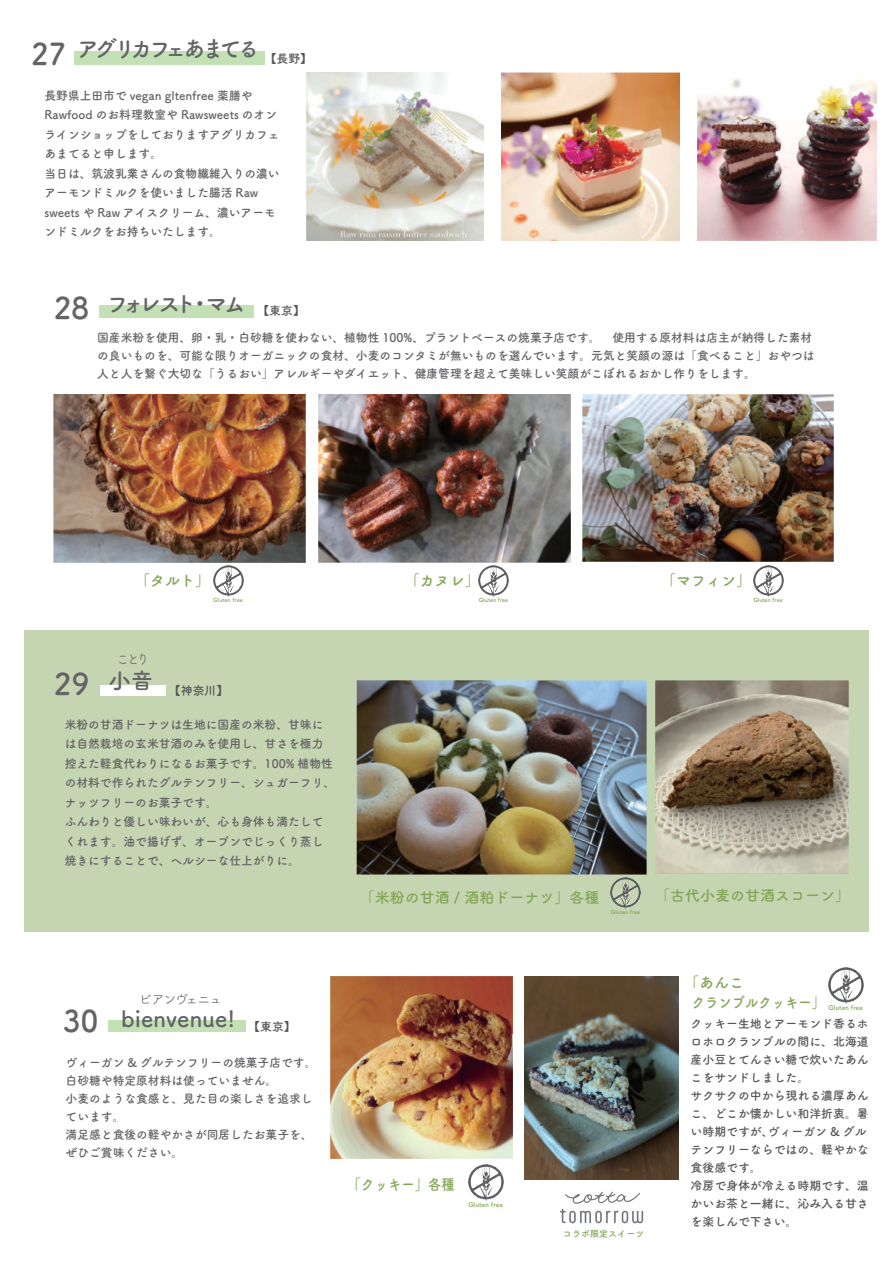
<style>
.page{position:relative;width:893px;height:1263px;background:#fff}
.page>*{position:absolute;margin:0;border:0;box-sizing:border-box;transform-origin:0 0}
.t1{font:700 30px "Tsuku A Rd Gothic";color:#646367}
.t2{font:700 30px "Tsuku A Rd Gothic";color:#646367;scale:.96 1}
.t3{font:700 22.5px "Tsuku A Rd Gothic";color:#646367}
.t4{font:700 22.5px "Tsuku A Rd Gothic";letter-spacing:-.2em;color:#646367}
.t5{font:700 22.5px "Tsuku A Rd Gothic";letter-spacing:-.16em;color:#646367}
.t6{font:700 15px/19.5px "Tsuku A Rd Gothic";color:#82a656}
.t7{font:13.5px "Tsuku A Rd Gothic";letter-spacing:-.14em;color:#646367}
.t8{font:700 12px/19.5px "Tsuku A Rd Gothic";color:#646367}
.t9{font:700 12px/18px "Tsuku A Rd Gothic";color:#57585a}
.t10{font:700 9px "Tsuku A Rd Gothic";color:#82a656}
.t11{font:700 6.6px "Tsuku A Rd Gothic";color:#82a656}
.t12{font:700 5.55px "Tsuku A Rd Gothic";color:#82a656}
</style>
<div class="page">
<div style="left:24px;top:630px;width:845px;height:302px;background:#c6d5b1"></div>
<div style="left:74px;top:51px;width:190px;height:14px;background:#c3e1b5"></div>
<div style="left:100px;top:306px;width:154px;height:12px;background:#c3e1b5"></div>
<div style="left:100px;top:685px;width:65px;height:11px;background:#fff"></div>
<div style="left:109px;top:1020px;width:137px;height:12px;background:#c3e1b5"></div>
<img style="left:318px;top:394px;width:252px;height:169px">
<img style="left:582px;top:394px;width:251px;height:168px">
<img style="left:54px;top:394px;width:252px;height:168px">
<img style="left:356px;top:681px;width:291px;height:194px">
<img style="left:656px;top:681px;width:192px;height:192px">
<img style="left:330px;top:977px;width:182px;height:181px">
<img style="left:306px;top:72px;width:177px;height:168px">
<img style="left:501px;top:72px;width:179px;height:168px">
<img style="left:698px;top:78px;width:178px;height:162px">
<img style="left:525px;top:976px;width:153px;height:204px">
<img style="left:828px;top:968px;width:36px;height:35px">
<img style="left:468px;top:1164px;width:36px;height:36px">
<svg style="left:560px;top:1191px;width:83px;height:32px"></svg>
<img style="left:213px;top:565px;width:30px;height:31px">
<img style="left:479px;top:565px;width:30px;height:31px">
<img style="left:753px;top:565px;width:30px;height:31px">
<img style="left:611px;top:877px;width:30px;height:31px">
<h1 class="t2" style="left:32px;top:30px;width:38px">27</h1>
<h2 class="t4" style="left:77px;top:31px;width:184px">アグリカフェあまてる</h2>
<p class="t9" style="left:265px;top:49px;width:49px">【長野】</p>
<p class="t8" style="left:45px;top:85px;width:237px">長野県上田市で vegan gltenfree 薬膳や<br>Rawfood のお料理教室や Rawsweets のオンラインショップをしておりますアグリカフェあまてると申します。<br>当日は、筑波乳業さんの食物繊維入りの濃いアーモンドミルクを使いました腸活 Raw sweets や Raw アイスクリーム、濃いアーモンドミルクをお持ちいたします。</p>
<h1 class="t1" style="left:54px;top:285px;width:36px">28</h1>
<h2 class="t5" style="left:106px;top:286px;width:141px">フォレスト・マム</h2>
<p class="t9" style="left:257px;top:301px;width:49px">【東京】</p>
<p class="t8" style="left:97px;top:328px;width:719px;line-height:18px">国産米粉を使用、卵・乳・白砂糖を使わない、植物性 100%、プラントベースの焼菓子店です。　使用する原材料は店主が納得した素材の良いものを、可能な限りオーガニックの食材、小麦のコンタミが無いものを選んでいます。元気と笑顔の源は「食べること」おやつは人と人を繋ぐ大切な「うるおい」アレルギーやダイエット、健康管理を超えて美味しい笑顔がこぼれるおかし作りをします。</p>
<h1 class="t1" style="left:54px;top:661px;width:36px">29</h1>
<p class="t6" style="left:135px;top:569px;width:76px">「タルト」</p>
<p class="t6" style="left:405px;top:569px;width:76px">「カヌレ」</p>
<p class="t6" style="left:661px;top:569px;width:91px">「マフィン」</p>
<p class="t7" style="left:116px;top:648px;width:35px">ことり</p>
<h2 class="t5" style="left:108px;top:663px;width:46px">小音</h2>
<p class="t12" style="left:213px;top:595px;width:31px">Gluten free</p>
<p class="t12" style="left:479px;top:595px;width:31px">Gluten free</p>
<p class="t12" style="left:753px;top:595px;width:31px">Gluten free</p>
<p class="t9" style="left:169px;top:681px;width:61px">【神奈川】</p>
<p class="t8" style="left:65px;top:714px;width:272px">米粉の甘酒ドーナツは生地に国産の米粉、甘味には自然栽培の玄米甘酒のみを使用し、甘さを極力控えた軽食代わりになるお菓子です。100% 植物性の材料で作られたグルテンフリー、シュガーフリ、ナッツフリーのお菓子です。<br>ふんわりと優しい味わいが、心も身体も満たしてくれます。油で揚げず、オーブンでじっくり蒸し焼きにすることで、ヘルシーな仕上がりに。</p>
<p class="t6" style="left:360px;top:886px;width:241px">「米粉の甘酒 / 酒粕ドーナツ」各種</p>
<p class="t6" style="left:655px;top:885px;width:196px">「古代小麦の甘酒スコーン」</p>
<p class="t12" style="left:611px;top:907px;width:31px">Gluten free</p>
<h1 class="t1" style="left:63px;top:998px;width:36px">30</h1>
<p class="t7" style="left:139px;top:988px;width:85px">ビアンヴェニュ</p>
<h2 class="t3" style="left:121px;top:1000px;width:116px">bienvenue!</h2>
<p class="t9" style="left:248px;top:1016px;width:49px">【東京】</p>
<p class="t8" style="left:66px;top:1052px;width:252px;line-height:18px">ヴィーガン &amp; グルテンフリーの焼菓子店です。白砂糖や特定原材料は使っていません。<br>小麦のような食感と、見た目の楽しさを追求しています。<br>満足感と食後の軽やかさが同居したお菓子を、ぜひご賞味ください。</p>
<p class="t6" style="left:346px;top:1173px;width:110px">「クッキー」各種</p>
<p class="t11" style="left:468px;top:1199px;width:36px">Gluten free</p>
<p class="t10" style="left:563px;top:1226px;width:83px">コラボ限定スイーツ</p>
<p class="t6" style="left:692px;top:972px;width:135px;text-indent:-8px">「あんこ<br>クランブルクッキー」</p>
<p class="t9" style="left:691px;top:1013px;width:180px">クッキー生地とアーモンド香るホロホロクランブルの間に、北海道産小豆とてんさい糖で炊いたあんこをサンドしました。<br>サクサクの中から現れる濃厚あんこ、どこか懐かしい和洋折衷。暑い時期ですが、ヴィーガン &amp; グルテンフリーならではの、軽やかな食後感です。<br>冷房で身体が冷える時期です、温かいお茶と一緒に、沁み入る甘さを楽しんで下さい。</p>
<p class="t11" style="left:828px;top:1003px;width:36px">Gluten free</p>
</div>
